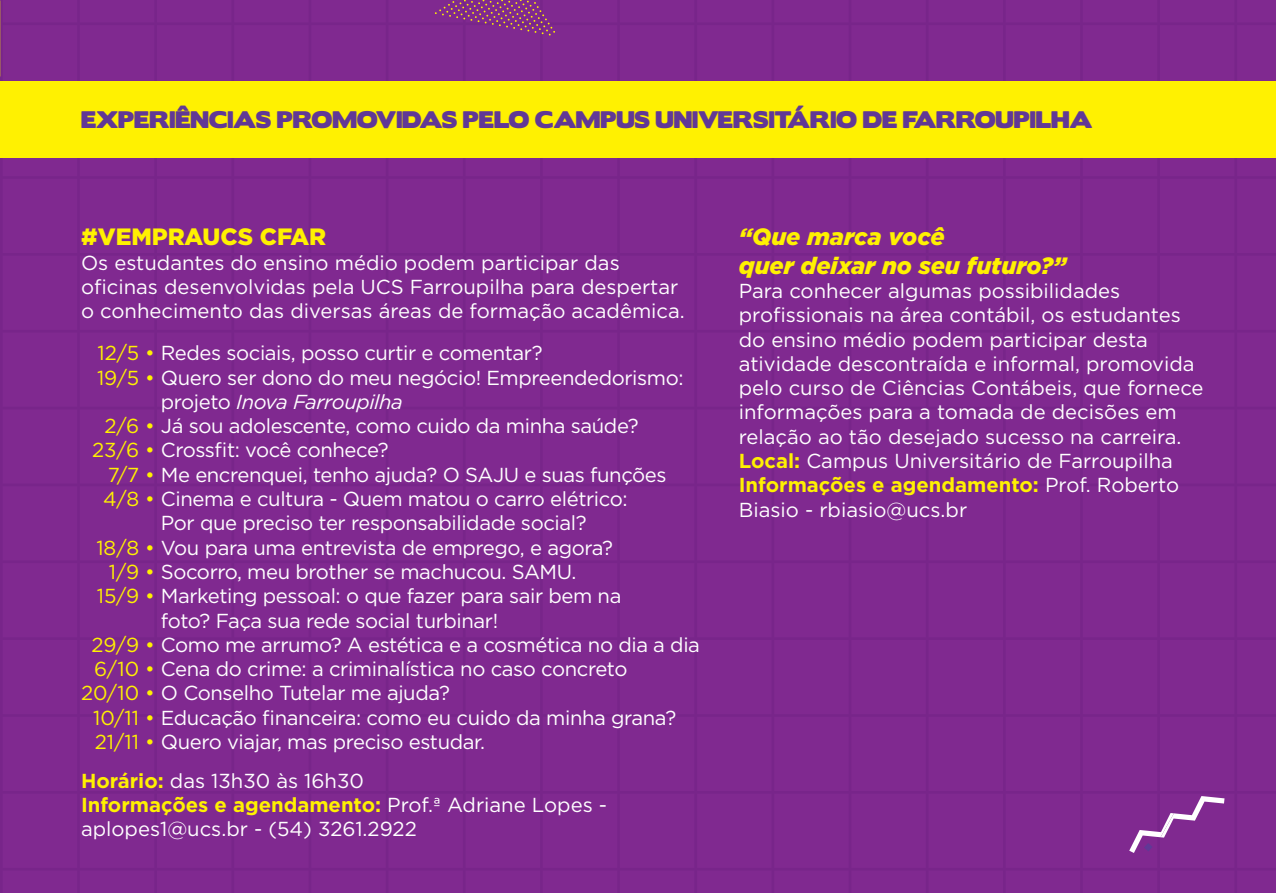
<style>
.page{position:relative;width:1276px;height:893px;background:#802990}
.page>*{position:absolute;margin:0;border:0;box-sizing:border-box;transform-origin:0 0}
.t1{font:italic 900 23.62px/28.3px "Gotham";color:#fff101}
.t2{font:900 23.62px "Gotham";color:#fff101}
.t3{font:21.38px "Boris Black Bloxx";letter-spacing:-.005em;color:#613896}
.t4{font:20.25px "Gotham";letter-spacing:-.02em;color:#fff}
.t5{font:20.25px/24.3px "Gotham";color:#fff}
.t6{font:italic 20.25px "Gotham";letter-spacing:-.02em;color:#fff}
.s1{color:#fff101}
.s2{font-style:normal}
.s3{font-weight:700;color:#fff101}
</style>
<div class="page">
<hr style="left:2px;top:0;width:1274px;height:1px;background:#613896">
<hr style="left:2px;top:22px;width:1274px;height:3px;background:#613896">
<hr style="left:2px;top:176px;width:1274px;height:3px;background:#613896">
<hr style="left:2px;top:253px;width:1274px;height:3px;background:#613896">
<hr style="left:2px;top:330px;width:1274px;height:3px;background:#613896">
<hr style="left:2px;top:484px;width:1274px;height:2px;background:#613896">
<hr style="left:2px;top:407px;width:1274px;height:2px;background:#613896">
<hr style="left:2px;top:560px;width:1274px;height:3px;background:#613896">
<hr style="left:2px;top:637px;width:1274px;height:3px;background:#613896">
<hr style="left:2px;top:714px;width:1274px;height:3px;background:#613896">
<hr style="left:2px;top:791px;width:1274px;height:3px;background:#613896">
<hr style="left:2px;top:868px;width:1274px;height:2px;background:#613896">
<hr style="left:2px;top:892px;width:1274px;height:1px;background:#613896">
<hr style="left:77px;top:0;width:3px;height:893px;background:#613896">
<hr style="left:0;top:0;width:3px;height:893px;background:#613896">
<hr style="left:1275px;top:0;width:1px;height:893px;background:#613896">
<hr style="left:154px;top:0;width:3px;height:893px;background:#613896">
<hr style="left:231px;top:0;width:3px;height:893px;background:#613896">
<hr style="left:309px;top:0;width:2px;height:893px;background:#613896">
<hr style="left:386px;top:0;width:2px;height:893px;background:#613896">
<hr style="left:463px;top:0;width:2px;height:893px;background:#613896">
<hr style="left:540px;top:0;width:3px;height:893px;background:#613896">
<hr style="left:694px;top:0;width:3px;height:893px;background:#613896">
<hr style="left:617px;top:0;width:3px;height:893px;background:#613896">
<hr style="left:771px;top:0;width:3px;height:893px;background:#613896">
<hr style="left:848px;top:0;width:3px;height:893px;background:#613896">
<hr style="left:926px;top:0;width:2px;height:893px;background:#613896">
<hr style="left:1003px;top:0;width:2px;height:893px;background:#613896">
<hr style="left:1080px;top:0;width:2px;height:893px;background:#613896">
<hr style="left:1157px;top:0;width:3px;height:893px;background:#613896">
<hr style="left:1234px;top:0;width:3px;height:893px;background:#613896">
<div style="left:0;top:81px;width:1276px;height:76px;background:#fff101"></div>
<svg style="left:435px;top:0;width:120px;height:36px"></svg>
<svg style="left:1129px;top:796px;width:95px;height:57px"></svg>
<p class="t3" style="left:81px;top:103px;width:1012px">EXPERIÊNCIAS PROMOVIDAS PELO CAMPUS UNIVERSITÁRIO DE FARROUPILHA</p>
<p class="t2" style="left:81px;top:221px;width:247px">#VEMPRAUCS CFAR</p>
<p class="t5" style="left:81px;top:250px;width:605px">Os estudantes do ensino médio podem participar das oficinas desenvolvidas pela UCS Farroupilha para despertar o conhecimento das diversas áreas de formação acadêmica.</p>
<p class="t4" style="left:97px;top:340px;width:447px"><span class="s1">12/5 •</span> Redes sociais, posso curtir e comentar?</p>
<p class="t4" style="left:97px;top:364px;width:588px"><span class="s1">19/5 •</span> Quero ser dono do meu negócio! Empreendedorismo:</p>
<p class="t6" style="left:161px;top:389px;width:243px"><span class="s2">projeto</span> Inova Farroupilha</p>
<p class="t4" style="left:104px;top:413px;width:536px"><span class="s1">2/6 •</span> Já sou adolescente, como cuido da minha saúde?</p>
<p class="t4" style="left:92px;top:437px;width:298px"><span class="s1">23/6 •</span> Crossfit: você conhece?</p>
<p class="t4" style="left:108px;top:462px;width:560px"><span class="s1">7/7 •</span> Me encrenquei, tenho ajuda? O SAJU e suas funções</p>
<p class="t4" style="left:103px;top:486px;width:526px"><span class="s1">4/8 •</span> Cinema e cultura - Quem matou o carro elétrico:</p>
<p class="t4" style="left:161px;top:510px;width:427px">Por que preciso ter responsabilidade social?</p>
<p class="t4" style="left:96px;top:534px;width:518px"><span class="s1">18/8 •</span> Vou para uma entrevista de emprego, e agora?</p>
<p class="t4" style="left:109px;top:559px;width:469px"><span class="s1">1/9 •</span> Socorro, meu brother se machucou. SAMU.</p>
<p class="t4" style="left:97px;top:583px;width:526px"><span class="s1">15/9 •</span> Marketing pessoal: o que fazer para sair bem na</p>
<p class="t4" style="left:161px;top:607px;width:339px">foto? Faça sua rede social turbinar!</p>
<p class="t4" style="left:91px;top:632px;width:610px"><span class="s1">29/9 •</span> Como me arrumo? A estética e a cosmética no dia a dia</p>
<p class="t4" style="left:94px;top:656px;width:535px"><span class="s1">6/10 •</span> Cena do crime: a criminalística no caso concreto</p>
<p class="t4" style="left:81px;top:680px;width:370px"><span class="s1">20/10 •</span> O Conselho Tutelar me ajuda?</p>
<p class="t4" style="left:93px;top:705px;width:585px"><span class="s1">10/11 •</span> Educação financeira: como eu cuido da minha grana?</p>
<p class="t4" style="left:95px;top:729px;width:392px"><span class="s1">21/11 •</span> Quero viajar, mas preciso estudar.</p>
<p class="t5" style="left:81px;top:768px;width:527px"><span class="s3">Horário:</span> das 13h30 às 16h30<br><span class="s3">Informações e agendamento:</span> Prof.ª Adriane Lopes - aplopes1@ucs.br - (54) 3261.2922</p>
<p class="t1" style="left:739px;top:222px;width:329px">“Que marca você<br>quer deixar no seu futuro?”</p>
<p class="t5" style="left:739px;top:278px;width:466px">Para conhecer algumas possibilidades profissionais na área contábil, os estudantes do ensino médio podem participar desta atividade descontraída e informal, promovida pelo curso de Ciências Contábeis, que fornece informações para a tomada de decisões em relação ao tão desejado sucesso na carreira.<br><span class="s3">Local:</span> Campus Universitário de Farroupilha <span class="s3">Informações e agendamento:</span> Prof. Roberto Biasio - rbiasio@ucs.br</p>
</div>
